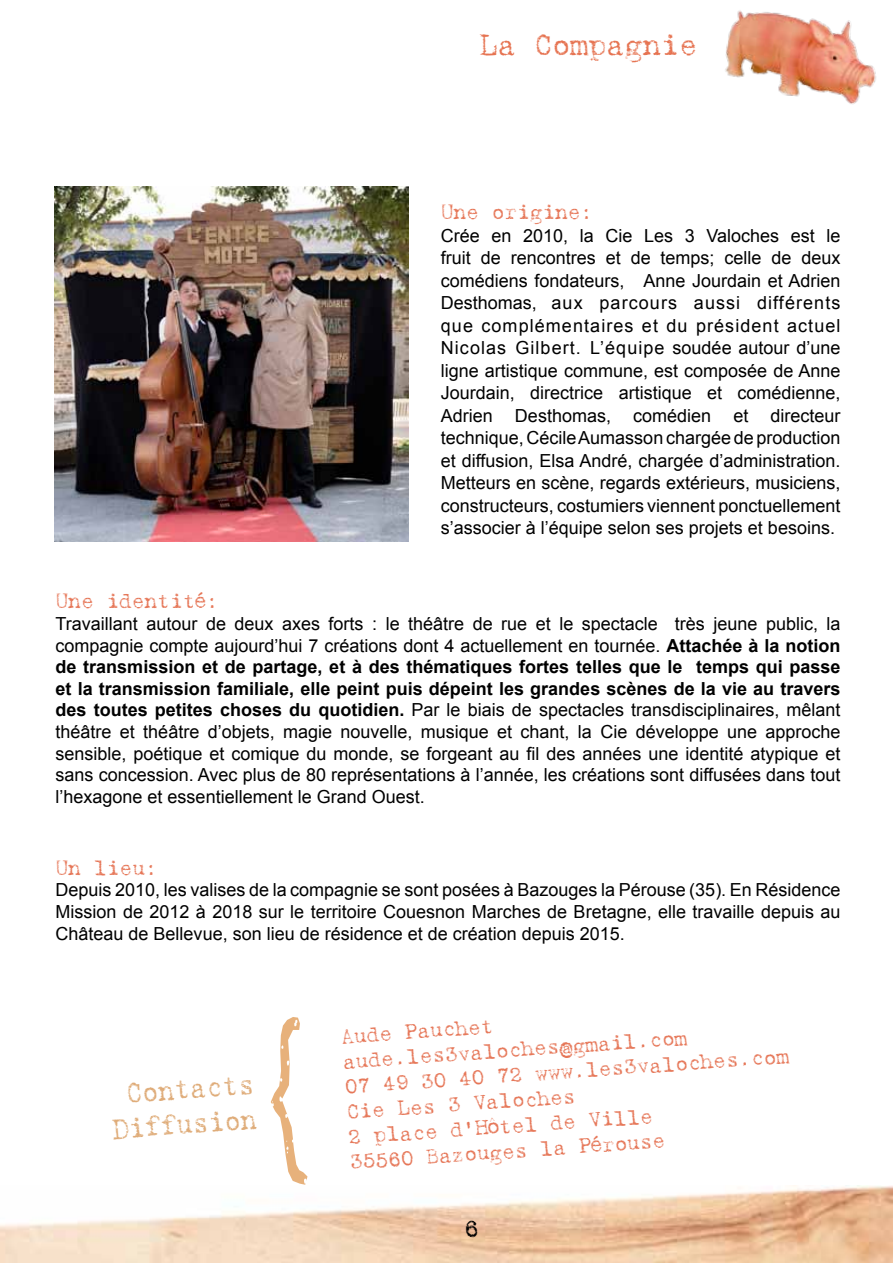
<style>
.page{position:relative;width:893px;height:1263px;background:#fff}
.page>*{position:absolute;margin:0;border:0;box-sizing:border-box;transform-origin:0 0}
.t1{font:30px "Batik";color:#e67351}
.t2{font:28.95px/34.8px "Batik";color:#dfac79;text-align:center;scale:.91 1}
.t3{font:24px "Batik";color:#000}
.t4{font:21px/25.2px "Batik";color:#e67657}
.t5{font:18px/22.5px "Arial";color:#000;text-align:justify}
.s1{font-weight:700}
</style>
<div class="page">
<img style="left:0;top:1185px;width:893px;height:78px">
<img style="left:725px;top:10px;width:151px;height:94px">
<img style="left:54px;top:187px;width:354px;height:354px">
<svg style="left:267px;top:1185px;width:41px;height:1px"></svg>
<h1 class="t1" style="left:480px;top:32px;width:219px">La Compagnie</h1>
<p class="t4" style="left:441px;top:201px;width:154px">Une origine:</p>
<p class="t5" style="left:441px;top:224px;width:401px">Crée en 2010, la Cie Les 3 Valoches est le fruit de rencontres et de temps; celle de deux comédiens fondateurs, Anne Jourdain et Adrien Desthomas, aux parcours aussi différents que complémentaires et du président actuel Nicolas Gilbert. L’équipe soudée autour d’une ligne artistique commune, est composée de Anne Jourdain, directrice artistique et comédienne, Adrien Desthomas, comédien et directeur technique, Cécile Aumasson chargée de production et diffusion, Elsa André, chargée d’administration.<br>Metteurs en scène, regards extérieurs, musiciens, constructeurs, costumiers viennent ponctuellement s’associer à l’équipe selon ses projets et besoins.</p>
<p class="t4" style="left:56px;top:590px;width:165px">Une identité:</p>
<p class="t5" style="left:56px;top:613px;width:786px;line-height:21.6px">Travaillant autour de deux axes forts : le théâtre de rue et le spectacle très jeune public, la compagnie compte aujourd’hui 7 créations dont 4 actuellement en tournée. <span class="s1">Attachée à la notion de transmission et de partage, et à des thématiques fortes telles que le temps qui passe et la transmission familiale, elle peint puis dépeint les grandes scènes de la vie au travers des toutes petites choses du quotidien.</span> Par le biais de spectacles transdisciplinaires, mêlant théâtre et théâtre d’objets, magie nouvelle, musique et chant, la Cie développe une approche sensible, poétique et comique du monde, se forgeant au fil des années une identité atypique et sans concession. Avec plus de 80 représentations à l’année, les créations sont diffusées dans tout l’hexagone et essentiellement le Grand Ouest.</p>
<p class="t4" style="left:56px;top:857px;width:104px">Un lieu:</p>
<p class="t5" style="left:56px;top:879px;width:786px;line-height:21.6px">Depuis 2010, les valises de la compagnie se sont posées à Bazouges la Pérouse (35). En Résidence Mission de 2012 à 2018 sur le territoire Couesnon Marches de Bretagne, elle travaille depuis au Château de Bellevue, son lieu de résidence et de création depuis 2015.</p>
<h2 class="t2" style="left:109px;top:1079px;width:160px;rotate:-4deg">Contacts<br>Diffusion</h2>
<p class="t4" style="left:341px;top:1026px;width:447px;rotate:-4deg">Aude Pauchet aude.les3valoches@gmail.com<br>07 49 30 40 72 www.les3valoches.com<br>Cie Les 3 Valoches<br>2 place d’Hôtel de Ville</p>
<p class="t4" style="left:349px;top:1151px;width:317px;rotate:-4deg">35560 Bazouges la Pérouse</p>
<h3 class="t3" style="left:464px;top:1219px;width:16px">6</h3>
</div>
